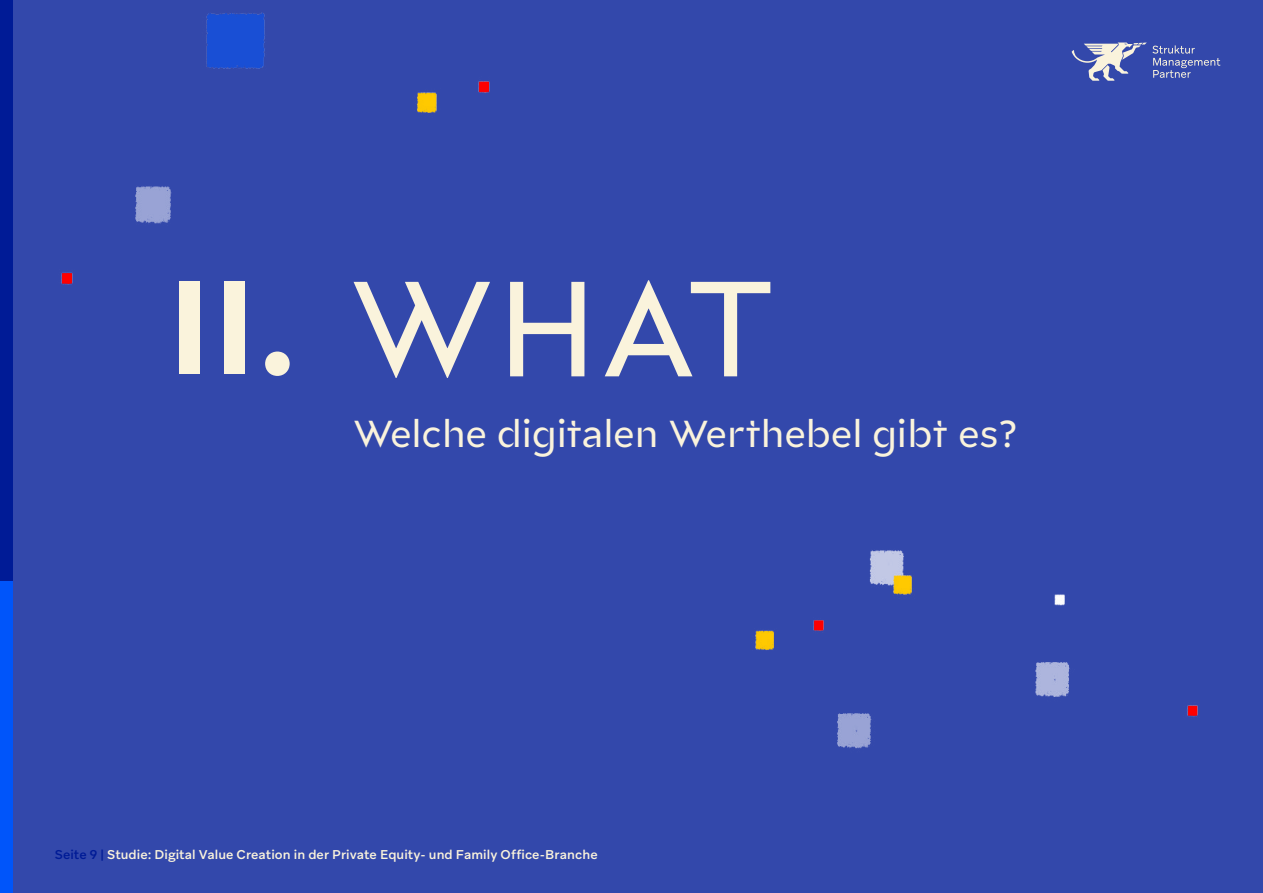
<style>
.page{position:relative;width:1263px;height:893px;background:#3348ab}
.page>*{position:absolute;margin:0;border:0;box-sizing:border-box;transform-origin:0 0}
.t1{font:135px "Glance Sans";color:#faf3dc}
.t2{font:37.5px "Glance Sans";letter-spacing:-.005em;color:#faf3dc}
.t3{font:500 12.75px "Aribau Grotesk";letter-spacing:.005em;color:#faf3dc}
.s1{font-weight:700;font-size:132px}
.s2{color:#001b96}
</style>
<div class="page">
<svg style="left:1071px;top:43px;width:149px;height:38px"></svg>
<img style="left:755px;top:550px;width:443px;height:199px">
<img style="left:61px;top:13px;width:429px;height:272px">
<div style="left:0;top:580px;width:13px;height:313px;background:#0055fa"></div>
<div style="left:0;top:0;width:13px;height:580px;background:#001b96"></div>
<h1 class="t1" style="left:167px;top:240px;width:611px"><span class="s1">II.</span> WHAT</h1>
<h2 class="t2" style="left:353px;top:409px;width:667px">Welche digitalen Werthebel gibt es?</h2>
<p class="t3" style="left:55px;top:846px;width:544px"><span class="s2">Seite 9 |</span> Studie: Digital Value Creation in der Private Equity- und Family Office-Branche</p>
</div>
